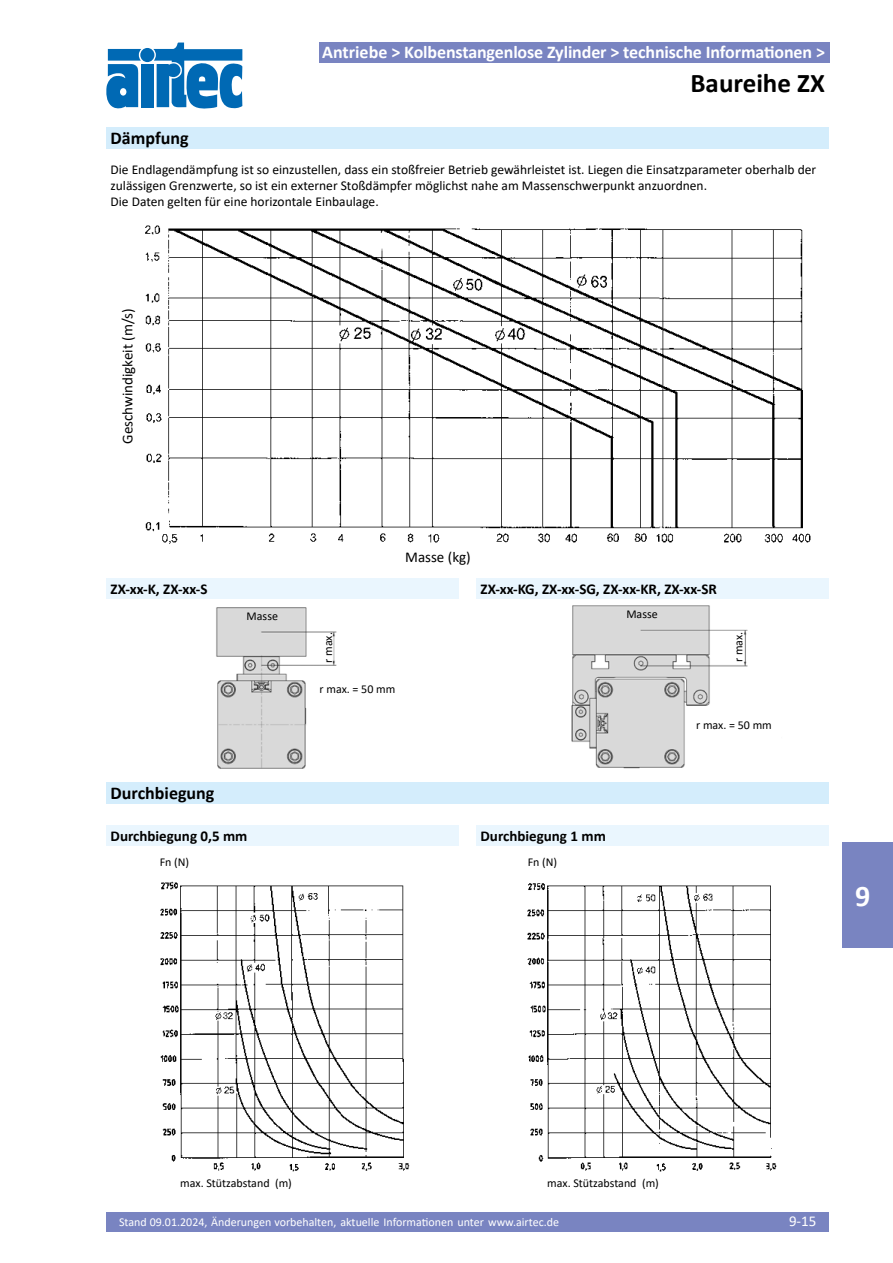
<style>
.page{position:relative;width:893px;height:1263px;background:#fff}
.page>*{position:absolute;margin:0;border:0;box-sizing:border-box;transform-origin:0 0}
.t1{font:700 30px "Calibri";color:#fff}
.t2{font:700 27px "Calibri";color:#000}
.t3{font:700 18px "Calibri";letter-spacing:-.005em;color:#fff}
.t4{font:700 18px "Calibri";color:#000}
.t5{font:700 15px "Calibri";color:#000}
.t6{font:15px "Calibri";color:#000}
.t7{font:15px "Calibri";color:#fff}
.t8{font:13.5px/16.2px "Calibri";color:#000}
.t9{font:12px "Calibri";color:#000}
.t10{font:12px "Calibri";color:#fff}
</style>
<div class="page">
<div style="left:140px;top:48px;width:14px;height:14px;background:#0069b4;border-radius:50%"></div>
<div style="left:141px;top:64px;width:12px;height:43px;background:#0069b4"></div>
<svg style="left:106px;top:49px;width:35px;height:60px"></svg>
<svg style="left:153px;top:43px;width:89px;height:66px"></svg>
<div style="left:106px;top:1212px;width:723px;height:19px;background:#7984c1"></div>
<div style="left:842px;top:842px;width:51px;height:105px;background:#7984c1"></div>
<div style="left:319px;top:43px;width:510px;height:20px;background:#7984c1"></div>
<div style="left:106px;top:128px;width:723px;height:21px;background:#d4edfc"></div>
<img style="left:145px;top:225px;width:666px;height:319px">
<div style="left:476px;top:578px;width:353px;height:20px;background:#eaf6fe"></div>
<div style="left:106px;top:578px;width:353px;height:20px;background:#eaf6fe"></div>
<img style="left:216px;top:607px;width:121px;height:162px">
<img style="left:571px;top:605px;width:177px;height:164px">
<div style="left:106px;top:782px;width:723px;height:22px;background:#d4edfc"></div>
<div style="left:476px;top:825px;width:353px;height:20px;background:#eaf6fe"></div>
<div style="left:106px;top:825px;width:353px;height:20px;background:#eaf6fe"></div>
<img style="left:153px;top:845px;width:259px;height:327px">
<img style="left:523px;top:845px;width:259px;height:327px">
<h3 class="t3" style="left:322px;top:40px;width:504px">Antriebe &gt; Kolbenstangenlose Zylinder &gt; technische Informationen &gt;</h3>
<h2 class="t2" style="left:690px;top:64px;width:136px">Baureihe ZX</h2>
<h3 class="t4" style="left:111px;top:125px;width:79px">Dämpfung</h3>
<p class="t8" style="left:111px;top:161px;width:707px">Die Endlagendämpfung ist so einzustellen, dass ein stoßfreier Betrieb gewährleistet ist. Liegen die Einsatzparameter oberhalb der zulässigen Grenzwerte, so ist ein externer Stoßdämpfer möglichst nahe am Massenschwerpunkt anzuordnen.<br>Die Daten gelten für eine horizontale Einbaulage.</p>
<p class="t6" style="left:117px;top:444px;width:137px;rotate:-90deg">Geschwindigkeit (m/s)</p>
<p class="t6" style="left:405px;top:546px;width:67px">Masse (kg)</p>
<p class="t5" style="left:111px;top:578px;width:98px">ZX-xx-K, ZX-xx-S</p>
<p class="t5" style="left:480px;top:578px;width:238px">ZX-xx-KG, ZX-xx-SG, ZX-xx-KR, ZX-xx-SR</p>
<p class="t9" style="left:247px;top:608px;width:33px">Masse</p>
<p class="t9" style="left:626px;top:606px;width:33px">Masse</p>
<p class="t9" style="left:320px;top:663px;width:32px;rotate:-90deg">r max.</p>
<p class="t9" style="left:730px;top:662px;width:32px;rotate:-90deg">r max.</p>
<p class="t9" style="left:320px;top:681px;width:77px">r max. = 50 mm</p>
<h3 class="t4" style="left:111px;top:780px;width:105px">Durchbiegung</h3>
<p class="t5" style="left:111px;top:825px;width:138px">Durchbiegung 0,5 mm</p>
<p class="t5" style="left:480px;top:825px;width:127px">Durchbiegung 1 mm</p>
<p class="t9" style="left:160px;top:853px;width:31px">Fn (N)</p>
<p class="t9" style="left:528px;top:853px;width:31px">Fn (N)</p>
<p class="t9" style="left:696px;top:717px;width:77px">r max. = 50 mm</p>
<h1 class="t1" style="left:855px;top:875px;width:17px">9</h1>
<p class="t9" style="left:180px;top:1174px;width:113px">max. Stützabstand (m)</p>
<p class="t9" style="left:547px;top:1174px;width:113px">max. Stützabstand (m)</p>
<p class="t10" style="left:119px;top:1214px;width:441px">Stand 09.01.2024, Änderungen vorbehalten, aktuelle Informationen unter www.airtec.de</p>
<p class="t7" style="left:789px;top:1211px;width:29px">9-15</p>
</div>
